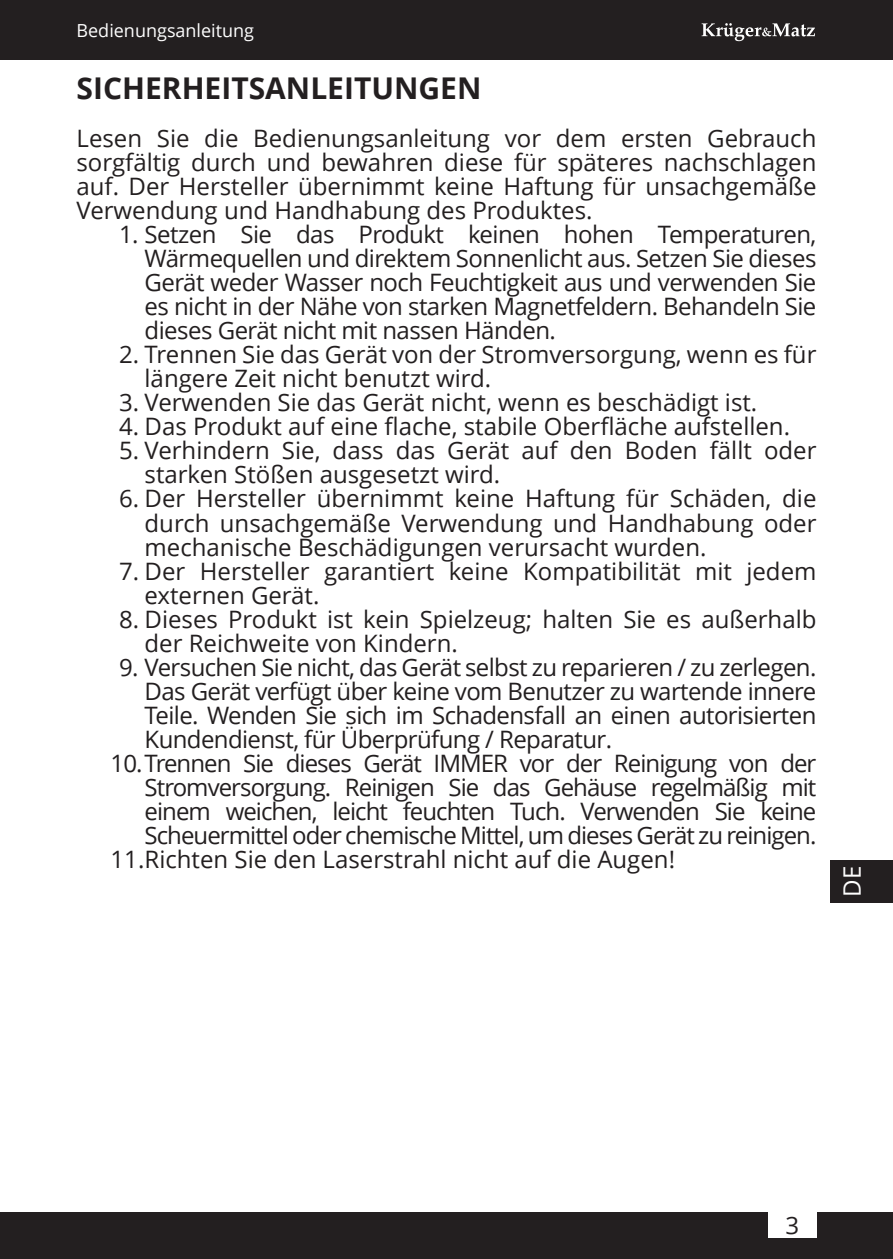
<style>
.page{position:relative;width:893px;height:1259px;background:#fff}
.page>*{position:absolute;margin:0;border:0;box-sizing:border-box;transform-origin:0 0}
.t1{font:700 30px "Open Sans";color:#231f20}
.t2{font:24px/24px "Open Sans";color:#231f20}
.t3{font:24px "Open Sans";letter-spacing:-.04em;color:#231f20}
.t4{font:24px "Open Sans";letter-spacing:-.025em;color:#231f20}
.t5{font:24px "Open Sans";color:#fff}
.t6{font:18px "Open Sans";color:#fff}
</style>
<div class="page">
<div style="left:0;top:0;width:893px;height:60px;background:#231f20"></div>
<div style="left:0;top:1212px;width:893px;height:47px;background:#231f20"></div>
<svg style="left:702px;top:23px;width:113px;height:18px"></svg>
<div style="left:768px;top:1212px;width:48px;height:25px;background:#fff"></div>
<div style="left:830px;top:860px;width:63px;height:42px;background:#231f20"></div>
<p class="t6" style="left:77px;top:23px;width:179px">Bedienungsanleitung</p>
<p class="t1" style="left:77px;top:76px;width:406px">SICHERHEITSANLEITUNGEN</p>
<p class="t2" style="left:77px;top:129px;width:741px;text-align:justify">Lesen Sie die Bedienungsanleitung vor dem ersten Gebrauch sorgfältig durch und bewahren diese für späteres nachschlagen auf. Der Hersteller übernimmt keine Haftung für unsachgemäße Verwendung und Handhabung des Produktes.</p>
<p class="t2" style="left:145px;top:225px;width:673px;text-align:justify;text-indent:-26px">1. Setzen Sie das Produkt keinen hohen Temperaturen, Wärmequellen und direktem Sonnenlicht aus. Setzen Sie dieses Gerät weder Wasser noch Feuchtigkeit aus und verwenden Sie es nicht in der Nähe von starken Magnetfeldern. Behandeln Sie dieses Gerät nicht mit nassen Händen.</p>
<p class="t2" style="left:145px;top:345px;width:673px;text-indent:-26px">2. Trennen Sie das Gerät von der Stromversorgung, wenn es für längere Zeit nicht benutzt wird.</p>
<p class="t2" style="left:119px;top:393px;width:640px">3. Verwenden Sie das Gerät nicht, wenn es beschädigt ist.</p>
<p class="t2" style="left:119px;top:417px;width:672px">4. Das Produkt auf eine flache, stabile Oberfläche aufstellen.</p>
<p class="t2" style="left:145px;top:441px;width:673px;text-indent:-26px">5. Verhindern Sie, dass das Gerät auf den Boden fällt oder starken Stößen ausgesetzt wird.</p>
<p class="t2" style="left:145px;top:489px;width:673px;text-align:justify;text-indent:-26px">6. Der Hersteller übernimmt keine Haftung für Schäden, die durch unsachgemäße Verwendung und Handhabung oder mechanische Beschädigungen verursacht wurden.</p>
<p class="t2" style="left:145px;top:561px;width:673px;text-indent:-26px">7. Der Hersteller garantiert keine Kompatibilität mit jedem externen Gerät.</p>
<p class="t2" style="left:145px;top:609px;width:673px;text-indent:-26px">8. Dieses Produkt ist kein Spielzeug; halten Sie es außerhalb der Reichweite von Kindern.</p>
<p class="t4" style="left:119px;top:657px;width:699px">9. Versuchen Sie nicht, das Gerät selbst zu reparieren / zu zerlegen.</p>
<p class="t4" style="left:145px;top:681px;width:673px">Das Gerät verfügt über keine vom Benutzer zu wartende innere</p>
<p class="t4" style="left:145px;top:705px;width:673px">Teile. Wenden Sie sich im Schadensfall an einen autorisierten</p>
<p class="t4" style="left:145px;top:729px;width:469px">Kundendienst, für Überprüfung / Reparatur.</p>
<p class="t3" style="left:111px;top:753px;width:707px">10.Trennen Sie dieses Gerät IMMER vor der Reinigung von der</p>
<p class="t3" style="left:145px;top:777px;width:673px">Stromversorgung. Reinigen Sie das Gehäuse regelmäßig mit</p>
<p class="t3" style="left:145px;top:801px;width:673px">einem weichen, leicht feuchten Tuch. Verwenden Sie keine</p>
<p class="t3" style="left:145px;top:825px;width:673px">Scheuermittel oder chemische Mittel, um dieses Gerät zu reinigen.</p>
<p class="t2" style="left:111px;top:849px;width:566px">11.Richten Sie den Laserstrahl nicht auf die Augen!</p>
<p class="t5" style="left:843px;top:896px;width:32px;rotate:-90deg">DE</p>
<p class="t2" style="left:785px;top:1215px;width:15px">3</p>
</div>
